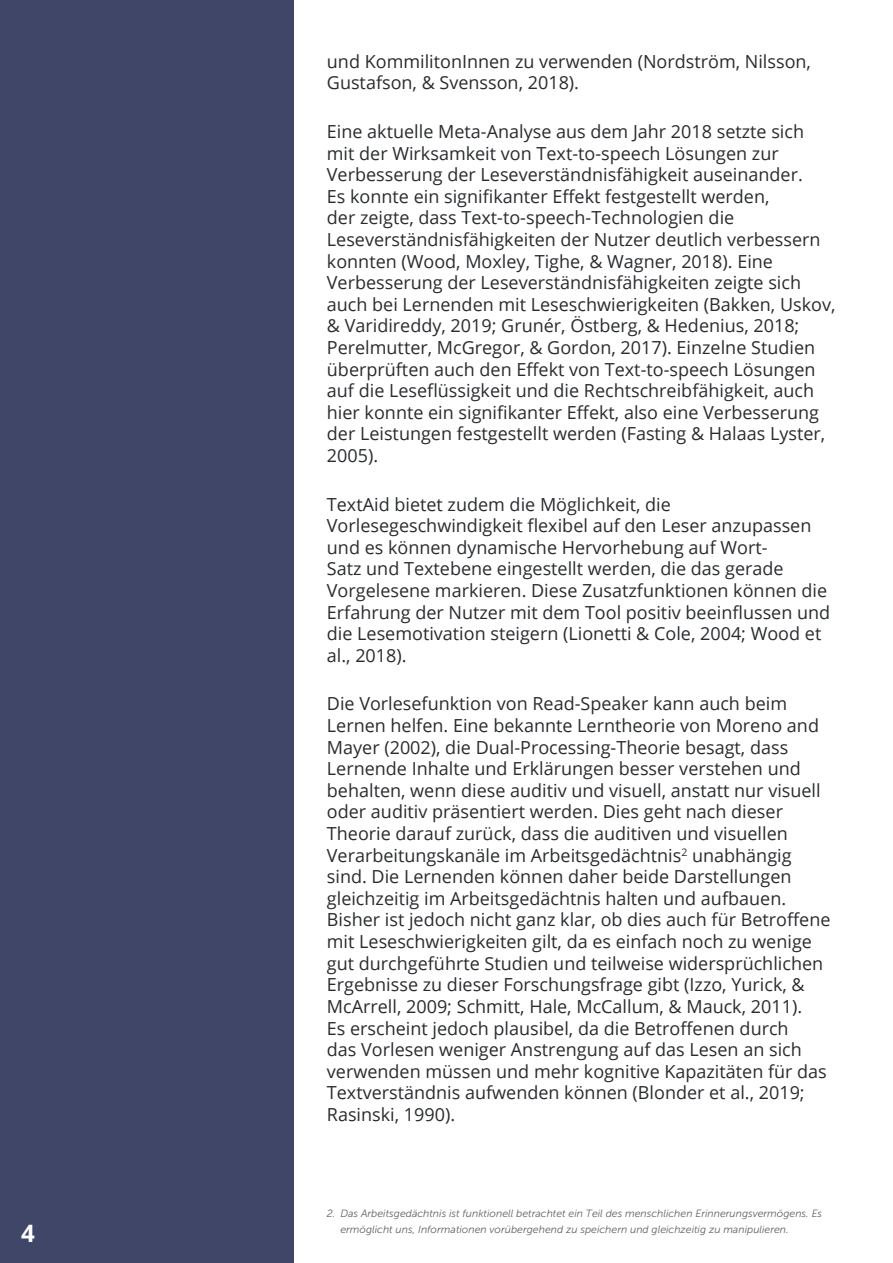
<style>
.page{position:relative;width:893px;height:1263px;background:#fff}
.page>*{position:absolute;margin:0;border:0;box-sizing:border-box;transform-origin:0 0}
.t1{font:700 24px "Open Sans";color:#fff}
.t2{font:18px/21.6px "Open Sans";color:#292c2f}
.t3{font:italic 10.5px/16.5px "Museo Sans 300";color:#63605b}
</style>
<div class="page">
<div style="left:0;top:0;width:293px;height:1263px;background:#3f4668"></div>
<p class="t1" style="left:21px;top:1216px;width:15px">4</p>
<p class="t2" style="left:327px;top:50px;width:486px">und KommilitonInnen zu verwenden (Nordström, Nilsson,<br>Gustafson, &amp; Svensson, 2018).</p>
<p class="t2" style="left:327px;top:120px;width:510px">Eine aktuelle Meta-Analyse aus dem Jahr 2018 setzte sich mit der Wirksamkeit von Text-to-speech Lösungen zur Verbesserung der Leseverständnisfähigkeit auseinander.<br>Es konnte ein signifikanter Effekt festgestellt werden,<br>der zeigte, dass Text-to-speech-Technologien die Leseverständnisfähigkeiten der Nutzer deutlich verbessern konnten (Wood, Moxley, Tighe, &amp; Wagner, 2018). Eine Verbesserung der Leseverständnisfähigkeiten zeigte sich auch bei Lernenden mit Leseschwierigkeiten (Bakken, Uskov, &amp; Varidireddy, 2019; Grunér, Östberg, &amp; Hedenius, 2018; Perelmutter, McGregor, &amp; Gordon, 2017). Einzelne Studien überprüften auch den Effekt von Text-to-speech Lösungen auf die Leseflüssigkeit und die Rechtschreibfähigkeit, auch hier konnte ein signifikanter Effekt, also eine Verbesserung der Leistungen festgestellt werden (Fasting &amp; Halaas Lyster, 2005).</p>
<p class="t2" style="left:327px;top:493px;width:505px">TextAid bietet zudem die Möglichkeit, die Vorlesegeschwindigkeit flexibel auf den Leser anzupassen und es können dynamische Hervorhebung auf Wort-<br>Satz und Textebene eingestellt werden, die das gerade Vorgelesene markieren. Diese Zusatzfunktionen können die Erfahrung der Nutzer mit dem Tool positiv beeinflussen und die Lesemotivation steigern (Lionetti &amp; Cole, 2004; Wood et al., 2018).</p>
<p class="t2" style="left:327px;top:693px;width:505px">Die Vorlesefunktion von Read-Speaker kann auch beim Lernen helfen. Eine bekannte Lerntheorie von Moreno and Mayer (2002), die Dual-Processing-Theorie besagt, dass Lernende Inhalte und Erklärungen besser verstehen und behalten, wenn diese auditiv und visuell, anstatt nur visuell oder auditiv präsentiert werden. Dies geht nach dieser Theorie darauf zurück, dass die auditiven und visuellen Verarbeitungskanäle im Arbeitsgedächtnis<sup>2</sup> unabhängig sind. Die Lernenden können daher beide Darstellungen gleichzeitig im Arbeitsgedächtnis halten und aufbauen.<br>Bisher ist jedoch nicht ganz klar, ob dies auch für Betroffene mit Leseschwierigkeiten gilt, da es einfach noch zu wenige gut durchgeführte Studien und teilweise widersprüchlichen Ergebnisse zu dieser Forschungsfrage gibt (Izzo, Yurick, &amp; McArrell, 2009; Schmitt, Hale, McCallum, &amp; Mauck, 2011).<br>Es erscheint jedoch plausibel, da die Betroffenen durch<br>das Vorlesen weniger Anstrengung auf das Lesen an sich verwenden müssen und mehr kognitive Kapazitäten für das Textverständnis aufwenden können (Blonder et al., 2019; Rasinski, 1990).</p>
<p class="t3" style="left:340px;top:1205px;width:483px;text-indent:-14px">2. Das Arbeitsgedächtnis ist funktionell betrachtet ein Teil des menschlichen Erinnerungsvermögens. Es ermöglicht uns, Informationen vorübergehend zu speichern und gleichzeitig zu manipulieren.</p>
</div>
